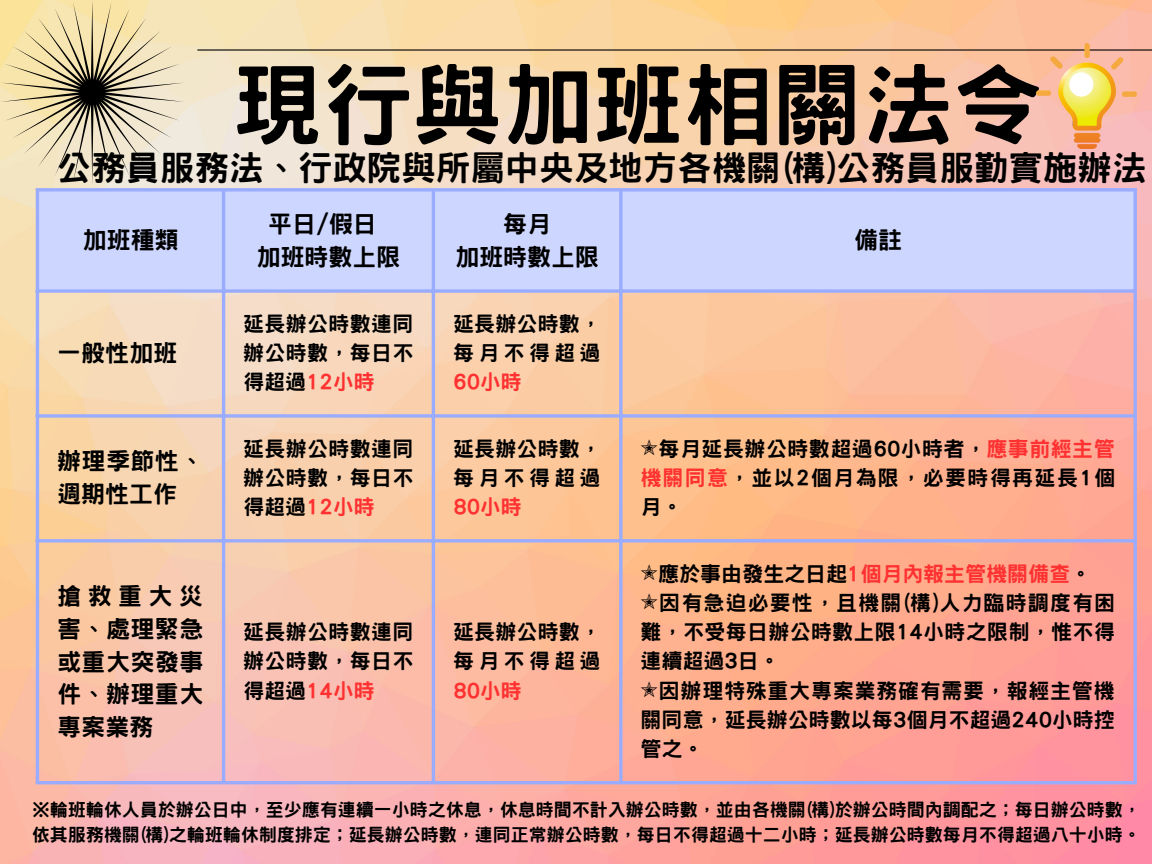
<style>
.page{position:relative;width:1152px;height:864px;background:#fff}
.page>*{position:absolute;margin:0;border:0;box-sizing:border-box;transform-origin:0 0}
.t1{font:800 90px "Han Wang Hei";color:#000}
.t2{font:800 34.5px "Han Wang Hei";color:#000}
.t3{font:800 24px/32.7px "Han Wang Hei";color:#000}
.t4{font:800 21px/29.2px "Han Wang Hei";letter-spacing:.015em;color:#000;text-align:justify}
.t5{font:800 21px "Han Wang Hei";color:#ff3131}
.t6{font:800 18px/24.8px "Han Wang Hei";color:#000}
.s1{color:#ff3131}
.s2{font-family:"DejaVu Sans";font-weight:400}
.s3{font-family:"DejaVu Sans";font-weight:400;color:#000}
.s4{color:#000}
</style>
<div class="page">
<img style="left:0;top:0;width:1152px;height:864px">
<svg style="left:0;top:0;width:184px;height:184px;background:#dbcea9"></svg>
<div style="left:39px;top:192px;width:1095px;height:97px;background:#cdd6ff"></div>
<hr style="left:36px;top:192px;width:3px;height:589px;background:#99acff">
<hr style="left:222px;top:192px;width:3px;height:589px;background:#99acff">
<hr style="left:432px;top:192px;width:3px;height:589px;background:#99acff">
<svg style="left:619px;top:192px;width:4px;height:589px;background:#a6aff1"></svg>
<hr style="left:1134px;top:192px;width:3px;height:589px;background:#99acff">
<svg style="left:36px;top:188px;width:1101px;height:4px;background:#a1b2fd"></svg>
<svg style="left:39px;top:289px;width:1095px;height:4px;background:#a3b1fa"></svg>
<svg style="left:39px;top:414px;width:1095px;height:4px;background:#a7aff0"></svg>
<svg style="left:39px;top:539px;width:1095px;height:4px;background:#a7aeee"></svg>
<hr style="left:36px;top:781px;width:1101px;height:3px;background:#99acff">
<hr style="left:198px;top:49px;width:954px;height:2px;background:#000">
<img style="left:1037px;top:43px;width:100px;height:105px">
<p class="t1" style="left:232px;top:59px;width:812px">現行與加班相關法令</p>
<p class="t2" style="left:57px;top:150px;width:1091px">公務員服務法、行政院與所屬中央及地方各機關(構)公務員服勤實施辦法</p>
<p class="t3" style="left:83px;top:223px;width:97px">加班種類</p>
<p class="t3" style="left:57px;top:337px;width:121px">一般性加班</p>
<p class="t3" style="left:268px;top:207px;width:110px">平日/假日</p>
<p class="t3" style="left:256px;top:240px;width:145px">加班時數上限</p>
<p class="t3" style="left:503px;top:207px;width:49px">每月</p>
<p class="t3" style="left:455px;top:240px;width:145px">加班時數上限</p>
<p class="t4" style="left:243px;top:309px;width:172px">延長辦公時數連同辦公時數，每日不得超過<span class="s1">12小時</span></p>
<p class="t4" style="left:453px;top:309px;width:150px">延長辦公時數，每月不得超過<span class="s1">60小時</span></p>
<p class="t3" style="left:854px;top:223px;width:49px">備註</p>
<p class="t3" style="left:57px;top:445px;width:148px">辦理季節性、週期性工作</p>
<p class="t4" style="left:243px;top:434px;width:172px">延長辦公時數連同辦公時數，每日不得超過<span class="s1">12小時</span></p>
<p class="t4" style="left:453px;top:434px;width:150px">延長辦公時數，每月不得超過<span class="s1">80小時</span></p>
<p class="t4" style="left:641px;top:434px;width:476px"><span class="s2">✭</span>每月延長辦公時數超過60小時者，<span class="s1">應事前經主管機關同意</span>，並以2個月為限，必要時得再延長1個月。</p>
<p class="t3" style="left:57px;top:580px;width:148px;text-align:justify">搶救重大災害、處理緊急或重大突發事件、辦理重大專案業務</p>
<p class="t4" style="left:243px;top:617px;width:172px">延長辦公時數連同辦公時數，每日不得超過<span class="s1">14小時</span></p>
<p class="t4" style="left:453px;top:617px;width:150px">延長辦公時數，每月不得超過<span class="s1">80小時</span></p>
<p class="t5" style="left:641px;top:563px;width:452px"><span class="s3">✭</span><span class="s4">應於事由發生之日起</span>1個月內報主管機關備查<span class="s4">。</span></p>
<p class="t4" style="left:641px;top:588px;width:476px"><span class="s2">✭</span>因有急迫必要性，且機關(構)人力臨時調度有困難，不受每日辦公時數上限14小時之限制，惟不得連續超過3日。</p>
<p class="t4" style="left:641px;top:676px;width:476px"><span class="s2">✭</span>因辦理特殊重大專案業務確有需要，報經主管機關同意，延長辦公時數以每3個月不超過240小時控管之。</p>
<p class="t6" style="left:32px;top:797px;width:1110px">※輪班輪休人員於辦公日中，至少應有連續一小時之休息，休息時間不計入辦公時數，並由各機關(構)於辦公時間內調配之；每日辦公時數，依其服務機關(構)之輪班輪休制度排定；延長辦公時數，連同正常辦公時數，每日不得超過十二小時；延長辦公時數每月不得超過八十小時。</p>
</div>
